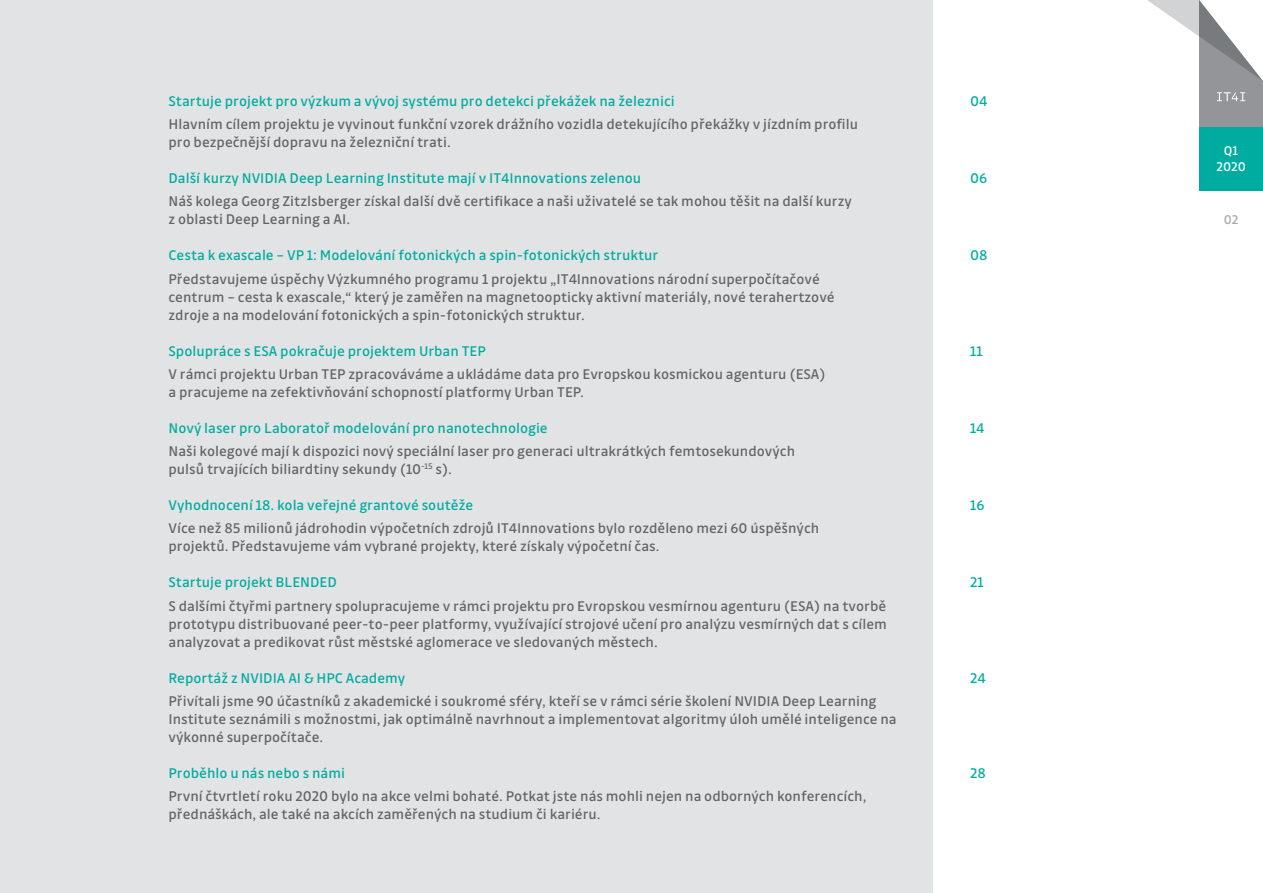
<style>
.page{position:relative;width:1263px;height:893px;background:#e2e3e4}
.page>*{position:absolute;margin:0;border:0;box-sizing:border-box;transform-origin:0 0}
.t1{font:15px/18px "Drive";color:#636466}
.t2{font:15px "Drive";color:#00aca0}
.t3{font:13.5px/16.2px "Drive";color:#fff;text-align:center}
.t4{font:13.5px "Drive";color:#a7a9ac}
</style>
<div class="page">
<div style="left:933px;top:0;width:330px;height:893px;background:#fff"></div>
<div style="left:1199px;top:0;width:64px;height:128px;background:#939598"></div>
<svg style="left:1147px;top:0;width:116px;height:101px"></svg>
<div style="left:1199px;top:128px;width:64px;height:63px;background:#00aca0"></div>
<p class="t2" style="left:168px;top:92px;width:508px">Startuje projekt pro výzkum a vývoj systému pro detekci překážek na železnici</p>
<p class="t2" style="left:970px;top:92px;width:19px">04</p>
<p class="t1" style="left:168px;top:115px;width:691px">Hlavním cílem projektu je vyvinout funkční vzorek drážního vozidla detekujícího překážky v jízdním profilu pro bezpečnější dopravu na železniční trati.</p>
<p class="t2" style="left:168px;top:169px;width:474px">Další kurzy NVIDIA Deep Learning Institute mají v IT4Innovations zelenou</p>
<p class="t2" style="left:970px;top:169px;width:19px">06</p>
<p class="t1" style="left:168px;top:192px;width:685px">Náš kolega Georg Zitzlsberger získal další dvě certifikace a naši uživatelé se tak mohou těšit na další kurzy z oblasti Deep Learning a AI.</p>
<p class="t2" style="left:168px;top:247px;width:491px">Cesta k exascale – VP 1: Modelování fotonických a spin-fotonických struktur</p>
<p class="t2" style="left:970px;top:247px;width:19px">08</p>
<p class="t1" style="left:168px;top:270px;width:668px">Představujeme úspěchy Výzkumného programu 1 projektu „IT4Innovations národní superpočítačové centrum – cesta k exascale,“ který je zaměřen na magnetoopticky aktivní materiály, nové terahertzové zdroje a na modelování fotonických a spin-fotonických struktur.</p>
<p class="t2" style="left:168px;top:342px;width:319px">Spolupráce s ESA pokračuje projektem Urban TEP</p>
<p class="t2" style="left:970px;top:342px;width:14px">11</p>
<p class="t1" style="left:168px;top:365px;width:659px">V rámci projektu Urban TEP zpracováváme a ukládáme data pro Evropskou kosmickou agenturu (ESA) a pracujeme na zefektivňování schopností platformy Urban TEP.</p>
<p class="t2" style="left:168px;top:419px;width:381px">Nový laser pro Laboratoř modelování pro nanotechnologie</p>
<p class="t2" style="left:970px;top:419px;width:16px">14</p>
<p class="t1" style="left:168px;top:442px;width:628px">Naši kolegové mají k dispozici nový speciální laser pro generaci ultrakrátkých femtosekundových pulsů trvajících biliardtiny sekundy (10<sup>-15</sup> s).</p>
<p class="t2" style="left:169px;top:496px;width:306px">Vyhodnocení 18. kola veřejné grantové soutěže</p>
<p class="t2" style="left:970px;top:496px;width:16px">16</p>
<p class="t1" style="left:169px;top:519px;width:652px">Více než 85 milionů jádrohodin výpočetních zdrojů IT4Innovations bylo rozděleno mezi 60 úspěšných projektů. Představujeme vám vybrané projekty, které získaly výpočetní čas.</p>
<p class="t2" style="left:169px;top:574px;width:170px">Startuje projekt BLENDED</p>
<p class="t2" style="left:970px;top:574px;width:15px">21</p>
<p class="t1" style="left:169px;top:597px;width:720px;text-align:justify">S dalšími čtyřmi partnery spolupracujeme v rámci projektu pro Evropskou vesmírnou agenturu (ESA) na tvorbě prototypu distribuované peer-to-peer platformy, využívající strojové učení pro analýzu vesmírných dat s cílem analyzovat a predikovat růst městské aglomerace ve sledovaných městech.</p>
<p class="t2" style="left:169px;top:669px;width:238px">Reportáž z NVIDIA AI &amp; HPC Academy</p>
<p class="t2" style="left:970px;top:669px;width:17px">24</p>
<p class="t1" style="left:169px;top:692px;width:730px">Přivítali jsme 90 účastníků z akademické i soukromé sféry, kteří se v rámci série školení NVIDIA Deep Learning<br>Institute seznámili s možnostmi, jak optimálně navrhnout a implementovat algoritmy úloh umělé inteligence na výkonné superpočítače.</p>
<p class="t2" style="left:169px;top:764px;width:178px">Proběhlo u nás nebo s námi</p>
<p class="t2" style="left:970px;top:764px;width:17px">28</p>
<p class="t1" style="left:169px;top:787px;width:699px">První čtvrtletí roku 2020 bylo na akce velmi bohaté. Potkat jste nás mohli nejen na odborných konferencích, přednáškách, ale také na akcích zaměřených na studium či kariéru.</p>
<p class="t3" style="left:1216px;top:142px;width:31px">Q1<br>2020</p>
<p class="t4" style="left:1224px;top:212px;width:16px">02</p>
</div>
